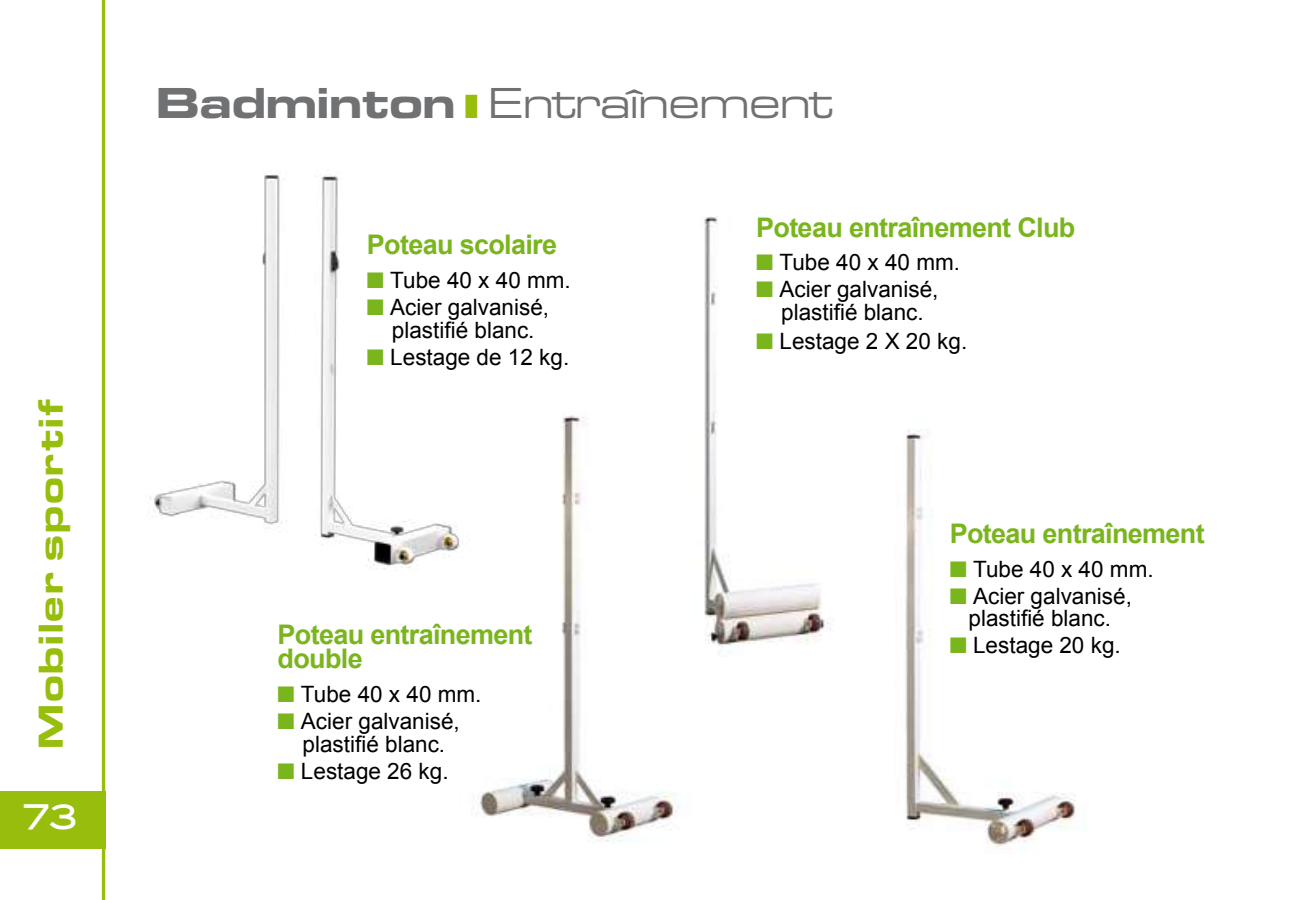
<style>
.page{position:relative;width:1289px;height:900px;background:#fff}
.page>*{position:absolute;margin:0;border:0;box-sizing:border-box;transform-origin:0 0}
.t1{font:45px "Eurostile Extended Roman DTC";letter-spacing:-.05em;color:#707173}
.t2{font:36px "Eurostile Extended Black DTC";color:#97be0d}
.t3{font:33.75px "Blair Md ITCTT Medium";color:#fff}
.t4{font:700 27px/24.8px "Arial";letter-spacing:-.025em;color:#7ab51d}
.t5{font:22.5px/22.5px "Arial";color:#000;text-align:center}
.s1{font-family:"Eurostile Extended Black DTC"}
.s2{color:#7ab51d}
</style>
<div class="page">
<div style="left:0;top:791px;width:105px;height:57px;background:#97be0d"></div>
<hr style="left:102px;top:0;width:3px;height:899px;background:#97be0d">
<img style="left:473px;top:415px;width:206px;height:428px">
<img style="left:905px;top:429px;width:171px;height:419px">
<img style="left:666px;top:216px;width:165px;height:440px">
<img style="left:150px;top:174px;width:330px;height:427px">
<h2 class="t2" style="left:30px;top:749px;width:353px;rotate:-90deg">Mobiler sportif</h2>
<h3 class="t3" style="left:24px;top:789px;width:56px">73</h3>
<h1 class="t1" style="left:155px;top:79px;width:680px"><span class="s1">Badminton</span> Entraînement</h1>
<p class="t4" style="left:367px;top:233px;width:192px">Poteau scolaire</p>
<p class="t5" style="left:367px;top:269px;width:205px"><span class="s2">■</span> Tube 40 x 40 mm.</p>
<p class="t5" style="left:367px;top:296px;width:184px"><span class="s2">■</span> Acier galvanisé, plastifié blanc.</p>
<p class="t5" style="left:367px;top:345px;width:204px"><span class="s2">■</span> Lestage de 12 kg.</p>
<p class="t4" style="left:277px;top:622px;width:256px">Poteau entraînement double</p>
<p class="t5" style="left:277px;top:683px;width:205px"><span class="s2">■</span> Tube 40 x 40 mm.</p>
<p class="t5" style="left:277px;top:710px;width:184px"><span class="s2">■</span> Acier galvanisé, plastifié blanc.</p>
<p class="t5" style="left:277px;top:759px;width:172px"><span class="s2">■</span> Lestage 26 kg.</p>
<p class="t4" style="left:756px;top:216px;width:321px">Poteau entraînement Club</p>
<p class="t5" style="left:756px;top:251px;width:205px"><span class="s2">■</span> Tube 40 x 40 mm.</p>
<p class="t5" style="left:756px;top:278px;width:184px"><span class="s2">■</span> Acier galvanisé, plastifié blanc.</p>
<p class="t5" style="left:756px;top:330px;width:213px"><span class="s2">■</span> Lestage 2 X 20 kg.</p>
<p class="t4" style="left:949px;top:522px;width:256px">Poteau entraînement</p>
<p class="t5" style="left:949px;top:557px;width:205px"><span class="s2">■</span> Tube 40 x 40 mm.</p>
<p class="t5" style="left:949px;top:584px;width:184px"><span class="s2">■</span> Acier galvanisé, plastifié blanc.</p>
<p class="t5" style="left:949px;top:634px;width:172px"><span class="s2">■</span> Lestage 20 kg.</p>
</div>
